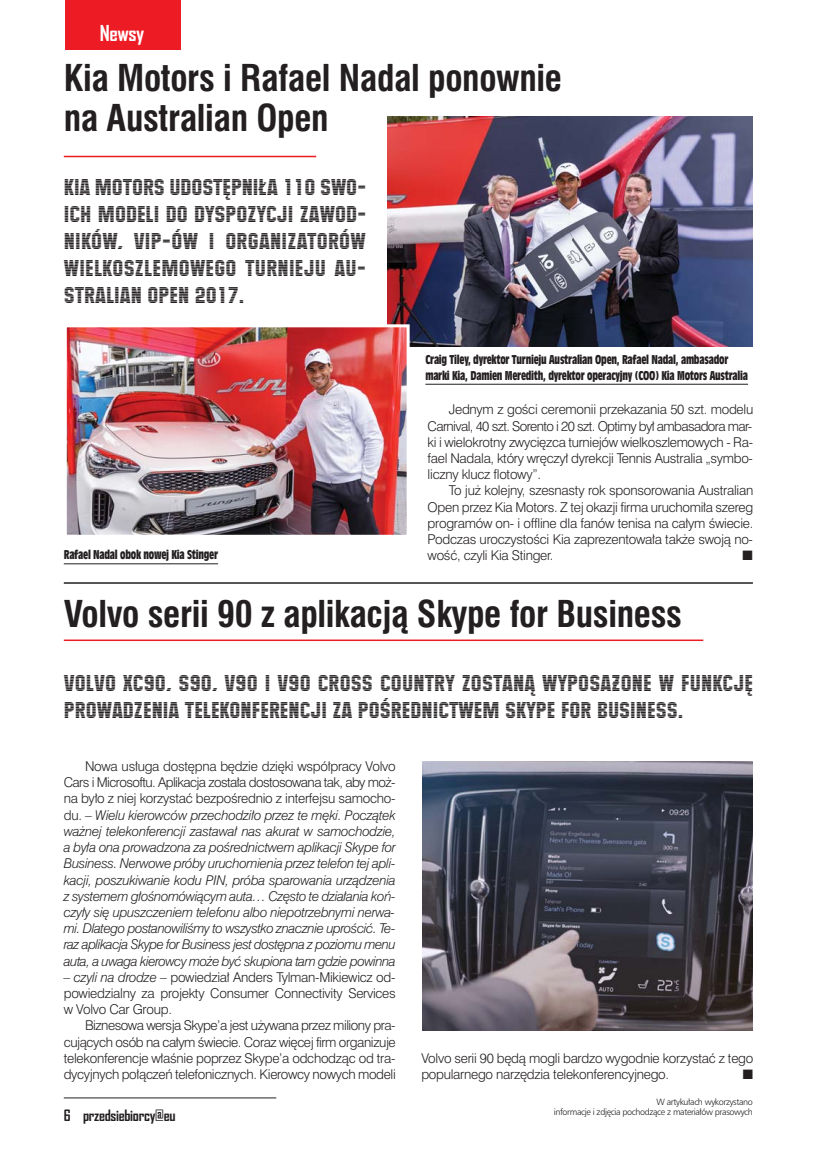
<style>
.page{position:relative;width:838px;height:1149px;background:#fff}
.page>*{position:absolute;margin:0;border:0;box-sizing:border-box;transform-origin:0 0}
.t1{font:700 36px/40.5px "Swis 721 Cn EU";letter-spacing:-.01em;color:#231f20}
.t2{font:22.5px/27px "Maximus EU";letter-spacing:.005em;color:#231f20;text-align:justify}
.t3{font:700 21px "Agency FB";letter-spacing:-.02em;color:#fff}
.t4{font:700 15px "Agency FB";letter-spacing:-.02em;color:#231f20}
.t5{font:13.5px/16.2px "Swis 721 Lt EU";letter-spacing:-.02em;color:#231f20;text-align:justify}
.t6{font:italic 13.5px/16.2px "Swis 721 Lt EU";letter-spacing:-.035em;color:#231f20;text-align:justify}
.t7{font:13.5px "Zapf Dingbats ITC";color:#231f20}
.t8{font:12px/16.2px "Incised 901 Bd Cn EU";letter-spacing:-.02em;color:#231f20}
.t9{font:9px/10.5px "Humnst 777 Lt EU";letter-spacing:-.04em;color:#231f20;text-align:right}
.s1{font-style:normal}
.s2{font-style:italic}
</style>
<div class="page">
<hr style="left:64px;top:1097px;width:212px;height:1px;background:#231f20">
<div style="left:65px;top:0;width:116px;height:50px;background:#ed1c24"></div>
<hr style="left:64px;top:156px;width:252px;height:1px;background:#ed1c24">
<hr style="left:64px;top:582px;width:689px;height:1px;background:#231f20">
<hr style="left:64px;top:639px;width:639px;height:1px;background:#ed1c24">
<img style="left:388px;top:117px;width:365px;height:229px">
<img style="left:68px;top:328px;width:337px;height:205px">
<div style="left:64px;top:324px;width:345px;height:213px;border:3px solid #fff"></div>
<hr style="left:64px;top:563px;width:154px;height:1px;background:#231f20">
<hr style="left:425px;top:384px;width:323px;height:1px;background:#231f20">
<img style="left:422px;top:761px;width:331px;height:268px">
<hr style="left:837px;top:487px;width:1px;height:77px;background:#274972">
<h3 class="t3" style="left:100px;top:21px;width:46px">Newsy</h3>
<h1 class="t1" style="left:64px;top:60px;width:500px">Kia Motors i Rafael Nadal ponownie na Australian Open</h1>
<h2 class="t2" style="left:64px;top:173px;width:304px">KIA MOTORS UDOSTĘPNIŁA 110 SWO-ICH MODELI DO DYSPOZYCJI ZAWOD-NIKÓW, VIP-ÓW I ORGANIZATORÓW WIELKOSZLEMOWEGO TURNIEJU AU-STRALIAN OPEN 2017.</h2>
<p class="t8" style="left:64px;top:547px;width:156px">Rafael Nadal obok nowej Kia Stinger</p>
<p class="t8" style="left:425px;top:352px;width:324px">Craig Tiley, dyrektor Turnieju Australian Open, Rafael Nadal, ambasador marki Kia, Damien Meredith, dyrektor operacyjny (COO) Kia Motors Australia</p>
<p class="t5" style="left:427px;top:402px;width:327px;text-indent:21px">Jednym z gości ceremonii przekazania 50 szt. modelu Carnival, 40 szt. Sorento i 20 szt. Optimy był ambasadora mar&shy;ki i wielokrotny zwycięzca turniejów wielkoszlemowych - Ra&shy;fael Nadala, który wręczył dyrekcji Tennis Australia „symbo&shy;liczny klucz flotowy”.</p>
<p class="t5" style="left:427px;top:483px;width:327px;text-indent:21px">To już kolejny, szesnasty rok sponsorowania Australian Open przez Kia Motors. Z tej okazji firma uruchomiła szereg programów on- i offline dla fanów tenisa na całym świecie.<br>Podczas uroczystości Kia zaprezentowała także swoją no&shy;wość, czyli Kia Stinger.</p>
<p class="t7" style="left:742px;top:550px;width:12px">■</p>
<h1 class="t1" style="left:64px;top:596px;width:619px">Volvo serii 90 z aplikacją Skype for Business</h1>
<h2 class="t2" style="left:64px;top:669px;width:690px">VOLVO XC90, S90, V90 I V90 CROSS COUNTRY ZOSTANĄ WYPOSAŻONE W FUNKCJĘ<br>PROWADZENIA TELEKONFERENCJI ZA POŚREDNICTWEM SKYPE FOR BUSINESS.</h2>
<p class="t6" style="left:64px;top:759px;width:333px;text-indent:21px"><span class="s1">Nowa usługa dostępna będzie dzięki współpracy Volvo Cars i Microsoftu. Aplikacja została dostosowana tak, aby moż&shy;na było z niej korzystać bezpośrednio z interfejsu samocho&shy;du. –</span> Wielu kierowców przechodziło przez te męki. Początek ważnej telekonferencji zastawał nas akurat w samochodzie, a była ona prowadzona za pośrednictwem aplikacji Skype for Business. Nerwowe próby uruchomienia przez telefon tej apli&shy;kacji, poszukiwanie kodu PIN, próba sparowania urządzenia z systemem głośnomówiącym auta… Często te działania koń&shy;czyły się upuszczeniem telefonu albo niepotrzebnymi nerwa&shy;mi. Dlatego postanowiliśmy to wszystko znacznie uprościć. Te&shy;raz aplikacja Skype for Business jest dostępna z poziomu menu auta, a uwaga kierowcy może być skupiona tam gdzie powinna</p>
<p class="t5" style="left:64px;top:969px;width:333px"><span class="s2">– czyli na drodze</span> – powiedział Anders Tylman-Mikiewicz od&shy;powiedzialny za projekty Consumer Connectivity Services w Volvo Car Group.</p>
<p class="t5" style="left:64px;top:1018px;width:333px;text-indent:21px">Biznesowa wersja Skype’a jest używana przez miliony pra&shy;cujących osób na całym świecie. Coraz więcej firm organizuje telekonferencje właśnie poprzez Skype’a odchodząc od tra&shy;dycyjnych połączeń telefonicznych. Kierowcy nowych modeli</p>
<p class="t4" style="left:64px;top:1106px;width:113px">6 przedsiebiorcy@eu</p>
<p class="t5" style="left:421px;top:1050px;width:333px">Volvo serii 90 będą mogli bardzo wygodnie korzystać z tego popularnego narzędzia telekonferencyjnego.</p>
<p class="t7" style="left:743px;top:1069px;width:12px">■</p>
<p class="t9" style="left:553px;top:1095px;width:201px">W artykułach wykorzystano<br>informacje i zdjęcia pochodzące z materiałów prasowych</p>
</div>
